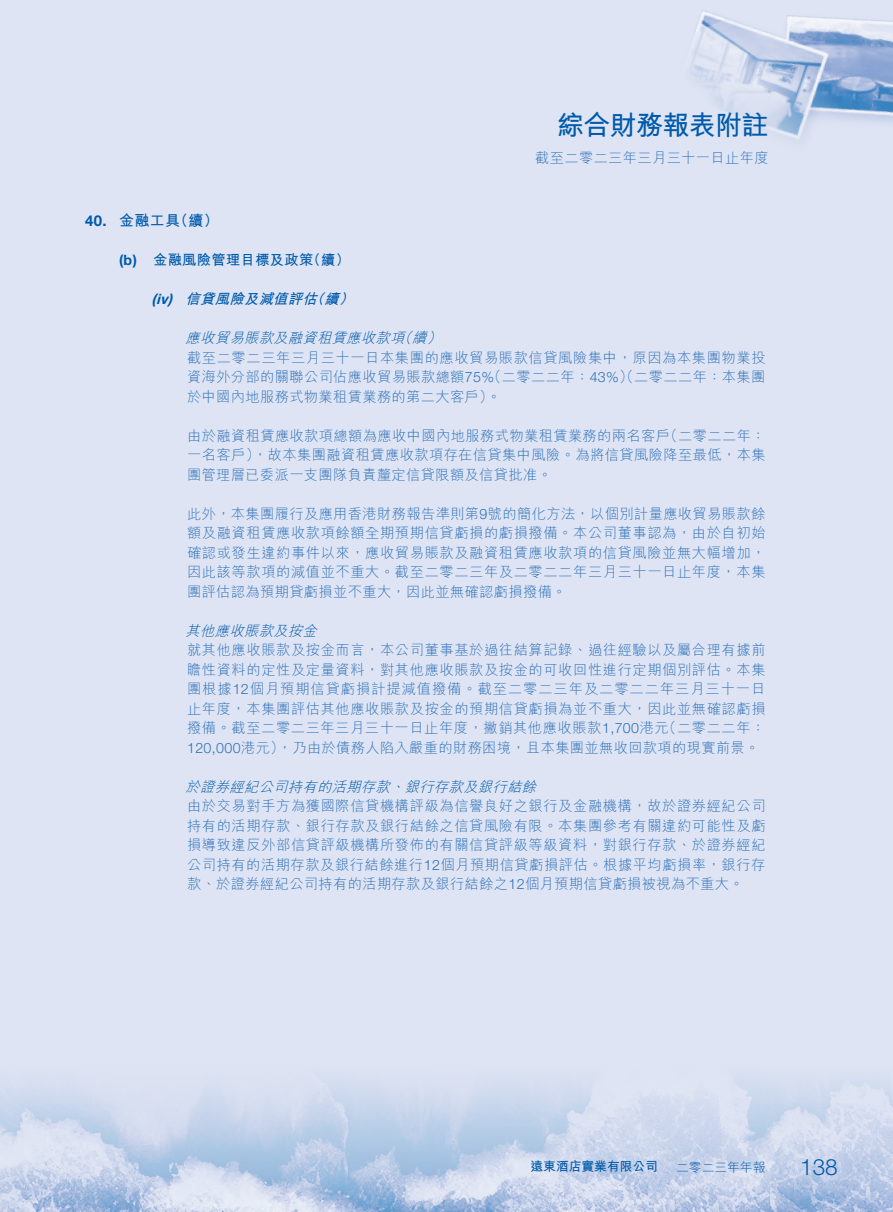
<style>
.page{position:relative;width:893px;height:1212px;background:#fff}
.page>*{position:absolute;margin:0;border:0;box-sizing:border-box;transform-origin:0 0}
.t1{font:700 27px "M Hei HK";letter-spacing:-.025em;color:#005aab}
.t2{font:300 22.5px "Helvetica Neue LT Std";color:#005aab}
.t3{font:700 15px "M Hei HK";color:#005aab}
.t4{font:700 15px "Helvetica Neue LT Std";color:#005aab}
.t5{font:300 14.25px/19.5px "M Hei HK";letter-spacing:.03em;color:#2f72ba}
.t6{font:italic 300 14.25px "M Hei HK";color:#005aab}
.t7{font:700 14.25px "M Hei HK";letter-spacing:.025em;color:#005aab}
.t8{font:italic 700 14.25px "M Hei HK";color:#005aab}
.t9{font:italic 700 14.25px "Helvetica Neue LT Std";color:#005aab}
.t10{font:700 14.25px "Helvetica Neue LT Std";color:#005aab}
.t11{font:700 12.75px "M Hei HK";color:#005aab}
.t12{font:300 12.75px "M Hei HK";color:#005aab}
.s1{font-family:"Helvetica Neue LT Std"}
</style>
<div class="page">
<div style="left:0;top:0;width:893px;height:741px;background:#dee4f3"></div>
<svg style="left:0;top:741px;width:893px;height:471px;background:#d7dff0"></svg>
<div style="left:486px;top:0;width:407px;height:347px;background:#dee4f3"></div>
<svg style="left:616px;top:0;width:277px;height:268px;background:#d3dcee"></svg>
<h1 class="t1" style="left:557px;top:105px;width:213px">綜合財務報表附註</h1>
<p class="t5" style="left:535px;top:148px;width:235px">截至二零二三年三月三十一日止年度</p>
<p class="t4" style="left:85px;top:211px;width:23px">40.</p>
<p class="t3" style="left:119px;top:210px;width:63px">金融工具</p>
<p class="t3" style="left:173px;top:210px;width:47px">（續(</p>
<p class="t10" style="left:119px;top:251px;width:19px">b( )</p>
<p class="t7" style="left:153px;top:249px;width:162px">金融風險管理目標及政策</p>
<p class="t7" style="left:307px;top:249px;width:45px">（續(</p>
<p class="t9" style="left:152px;top:290px;width:10px">(</p>
<p class="t9" style="left:168px;top:290px;width:6px">)</p>
<p class="t9" style="left:156px;top:290px;width:17px">iv</p>
<p class="t8" style="left:186px;top:288px;width:160px">信貸風險及減值評估續</p>
<p class="t8" style="left:310px;top:288px;width:21px">（</p>
<p class="t8" style="left:339px;top:288px;width:21px">(</p>
<p class="t6" style="left:186px;top:331px;width:246px">應收貿易賬款及融資租賃應收款項續</p>
<p class="t6" style="left:398px;top:331px;width:20px">（</p>
<p class="t5" style="left:187px;top:347px;width:580px;text-align:right">截至二零二三年三月三十一日本集團的應收貿易賬款信貸風險集中，原因為本集團物業投（二零二二年：<span class="s1">43%</span>）（二零二二年：本集團</p>
<p class="t6" style="left:427px;top:331px;width:20px">(</p>
<p class="t5" style="left:187px;top:367px;width:315px">資海外分部的關聯公司佔應收貿易賬款總額<span class="s1">75%</span>於中國內地服務式物業租賃業務的第二大客戶。(</p>
<p class="t5" style="left:663px;top:425px;width:104px">（二零二二年：</p>
<p class="t5" style="left:187px;top:425px;width:580px">由於融資租賃應收款項總額為應收中國內地服務式物業租賃業務的兩名客戶<br>一名客戶，）故本集團融資租賃應收款項存在信貸集中風險。為將信貸風險降至最低，本集團管理層已委派一支團隊負責釐定信貸限額及信貸批准。</p>
<p class="t5" style="left:187px;top:503px;width:580px;text-align:justify">此外，本集團履行及應用香港財務報告準則第<span class="s1">9</span>號的簡化方法，以個別計量應收貿易賬款餘額及融資租賃應收款項餘額全期預期信貸虧損的虧損撥備。本公司董事認為，由於自初始確認或發生違約事件以來，應收貿易賬款及融資租賃應收款項的信貸風險並無大幅增加，因此該等款項的減值並不重大。截至二零二三年及二零二二年三月三十一日止年度，本集團評估認為預期貸虧損並不重大，因此並無確認虧損撥備。</p>
<p class="t6" style="left:186px;top:623px;width:136px">其他應收賬款及按金</p>
<p class="t5" style="left:187px;top:640px;width:580px;text-align:right">就其他應收賬款及按金而言，本公司董事基於過往結算記錄、過往經驗以及屬合理有據前瞻性資料的定性及定量資料，對其他應收賬款及按金的可收回性進行定期個別評估。本集團根據<span class="s1">12</span>個月預期信貸虧損計提減值撥備。截至二零二三年及二零二二年三月三十一日止年度，本集團評估其他應收賬款及按金的預期信貸虧損為並不重大，因此並無確認虧損（二零二二年：</p>
<p class="t5" style="left:187px;top:718px;width:574px">撥備。截至二零二三年三月三十一日止年度，撇銷其他應收賬款<span class="s1">1,700</span>港元<br><span class="s1">120,000</span>港元，）乃由於債務人陷入嚴重的財務困境，且本集團並無收回款項的現實前景。</p>
<p class="t6" style="left:405px;top:779px;width:136px">銀行存款及銀行結餘</p>
<p class="t6" style="left:186px;top:779px;width:209px">於證券經紀公司持有的活期存款</p>
<p class="t5" style="left:187px;top:796px;width:580px;text-align:justify">由於交易對手方為獲國際信貸機構評級為信譽良好之銀行及金融機構，故於證券經紀公司持有的活期存款、銀行存款及銀行結餘之信貸風險有限。本集團參考有關違約可能性及虧損導致違反外部信貸評級機構所發佈的有關信貸評級等級資料，對銀行存款、於證券經紀公司持有的活期存款及銀行結餘進行<span class="s1">12</span>個月預期信貸虧損評估。根據平均虧損率，銀行存款、於證券經紀公司持有的活期存款及銀行結餘之<span class="s1">12</span>個月預期信貸虧損被視為不重大。</p>
<p class="t6" style="left:390px;top:779px;width:20px">、</p>
<p class="t11" style="left:530px;top:1157px;width:129px">遠東酒店實業有限公司</p>
<p class="t12" style="left:676px;top:1161px;width:91px">二零二三年年報</p>
<h2 class="t2" style="left:800px;top:1153px;width:39px">138</h2>
</div>
